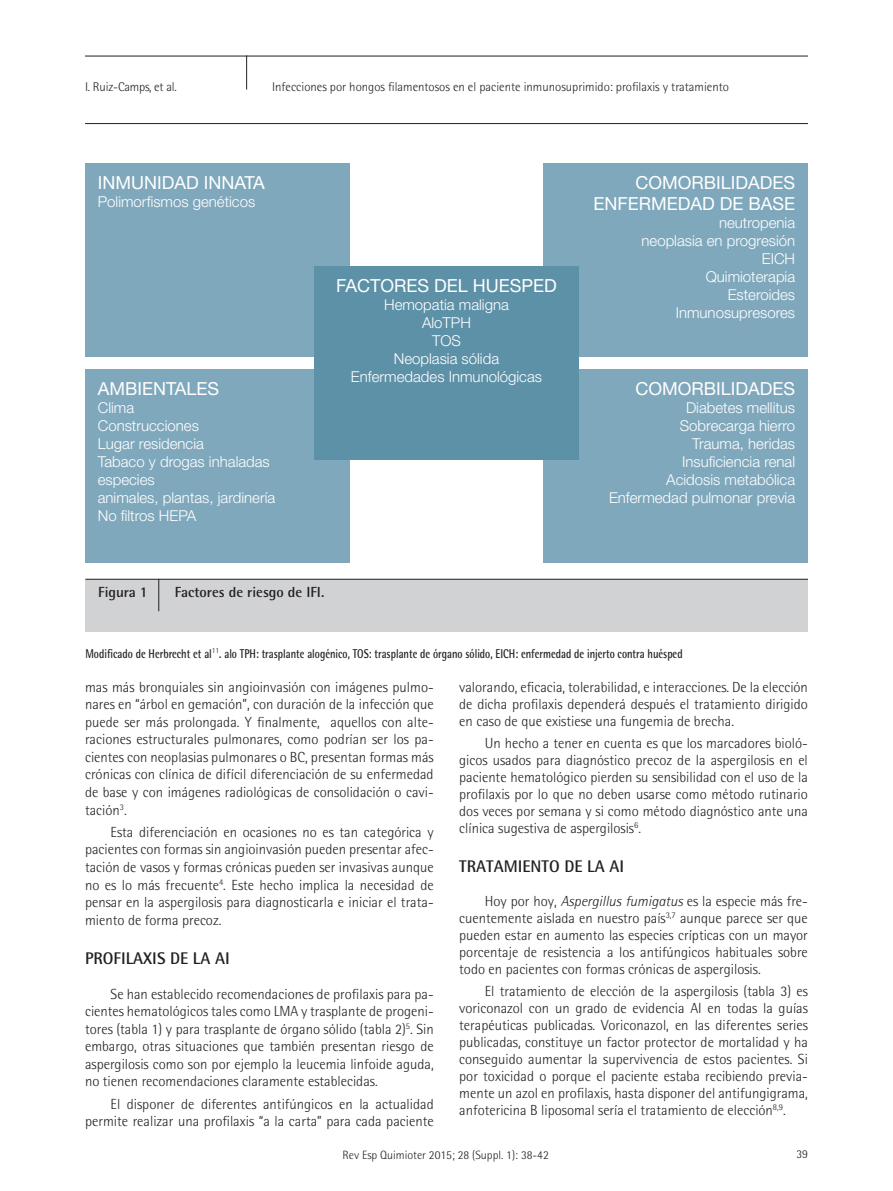
<style>
.page{position:relative;width:893px;height:1191px;background:#fff}
.page>*{position:absolute;margin:0;border:0;box-sizing:border-box;transform-origin:0 0}
.t1{font:18px/21.6px "Helvetica Neue LT Std";color:#fff;text-align:right}
.Título_1{font:700 16.8px "Rotis Semi Sans";color:#231f20}
.t2{font:300 15px "Helvetica Neue LT Std";color:#fff}
.t3{font:300 14.7px/17.5px "Rotis Semi Sans";color:#231f20;text-align:justify}
.t4{font:700 14.7px "Rotis Semi Sans";color:#231f20}
.Pie_de_Tabla{font:700 12.75px "Rotis Semi Sans";color:#231f20;scale:.8 1}
.t5{font:300 12.75px "Rotis Semi Sans";color:#231f20}
.t6{font:300 12px "Rotis Semi Sans";color:#231f20}
.s1{font-style:italic}
</style>
<div class="page">
<hr style="left:246px;top:55px;width:1px;height:35px;background:#231f20">
<hr style="left:85px;top:123px;width:723px;height:1px;background:#231f20">
<hr style="left:85px;top:56px;width:723px;height:1px;background:#231f20">
<div style="left:85px;top:579px;width:723px;height:53px;background:#d1d2d4"></div>
<hr style="left:158px;top:579px;width:1px;height:32px;background:#231f20">
<hr style="left:85px;top:579px;width:723px;height:1px;background:#231f20">
<div style="left:85px;top:163px;width:265px;height:193px;background:#7fa8bc"></div>
<div style="left:543px;top:163px;width:265px;height:193px;background:#7fa8bc"></div>
<div style="left:85px;top:369px;width:265px;height:194px;background:#7fa8bc"></div>
<div style="left:543px;top:369px;width:265px;height:194px;background:#7fa8bc"></div>
<div style="left:314px;top:266px;width:265px;height:193px;background:#5d91a7"></div>
<p class="t5" style="left:85px;top:79px;width:93px">I. Ruiz-Camps, et al.</p>
<p class="t5" style="left:272px;top:79px;width:458px">Infecciones por hongos filamentosos en el paciente inmunosuprimido: profilaxis y tratamiento</p>
<p class="t1" style="left:98px;top:171px;width:169px">INMUNIDAD INNATA</p>
<p class="t2" style="left:98px;top:192px;width:159px">Polimorfismos genéticos</p>
<p class="t1" style="left:98px;top:377px;width:123px">AMBIENTALES</p>
<p class="t2" style="left:98px;top:398px;width:38px">Clima</p>
<p class="t2" style="left:98px;top:416px;width:103px">Construcciones</p>
<p class="t2" style="left:98px;top:434px;width:108px">Lugar residencia</p>
<p class="t2" style="left:98px;top:452px;width:174px">Tabaco y drogas inhaladas</p>
<p class="t2" style="left:98px;top:470px;width:58px">especies</p>
<p class="t2" style="left:98px;top:488px;width:179px">animales, plantas, jardinería</p>
<p class="t2" style="left:98px;top:506px;width:100px">No filtros HEPA</p>
<p class="t1" style="left:336px;top:274px;width:222px">FACTORES DEL HUESPED</p>
<p class="t2" style="left:384px;top:295px;width:126px">Hemopatia maligna</p>
<p class="t2" style="left:422px;top:313px;width:50px">AloTPH</p>
<p class="t2" style="left:432px;top:331px;width:30px">TOS</p>
<p class="t2" style="left:394px;top:349px;width:107px">Neoplasia sólida</p>
<p class="t2" style="left:351px;top:367px;width:193px">Enfermedades Inmunológicas</p>
<p class="t4" style="left:98px;top:583px;width:51px">Figura 1</p>
<p class="t4" style="left:175px;top:583px;width:151px">Factores de riesgo de IFI.</p>
<p class="t1" style="left:593px;top:171px;width:203px">COMORBILIDADES<br>ENFERMEDAD DE BASE</p>
<p class="t2" style="left:719px;top:214px;width:78px">neutropenia</p>
<p class="t2" style="left:641px;top:232px;width:155px">neoplasia en progresión</p>
<p class="t2" style="left:762px;top:250px;width:35px">EICH</p>
<p class="t2" style="left:706px;top:268px;width:91px">Quimioterapia</p>
<p class="t2" style="left:728px;top:286px;width:69px">Esteroides</p>
<p class="t2" style="left:676px;top:304px;width:121px">Inmunosupresores</p>
<p class="t1" style="left:635px;top:377px;width:161px">COMORBILIDADES</p>
<p class="t2" style="left:686px;top:398px;width:111px">Diabetes mellitus</p>
<p class="t2" style="left:680px;top:416px;width:117px">Sobrecarga hierro</p>
<p class="t2" style="left:692px;top:434px;width:105px">Trauma, heridas</p>
<p class="t2" style="left:682px;top:452px;width:115px">Insuficiencia renal</p>
<p class="t2" style="left:666px;top:470px;width:130px">Acidosis metabólica</p>
<p class="t2" style="left:609px;top:488px;width:188px">Enfermedad pulmonar previa</p>
<p class="Pie_de_Tabla" style="left:85px;top:646px;width:748px">Modificado de Herbrecht et al<sup>11</sup>. alo TPH: trasplante alogénico, TOS: trasplante de órgano sólido, EICH: enfermedad de injerto contra huésped</p>
<p class="t3" style="left:85px;top:678px;width:350px">mas más bronquiales sin angioinvasión con imágenes pulmo&shy;nares en “árbol en gemación”, con duración de la infección que puede ser más prolongada. Y finalmente, aquellos con alte&shy;raciones estructurales pulmonares, como podrían ser los pa&shy;cientes con neoplasias pulmonares o BC, presentan formas más crónicas con clínica de difícil diferenciación de su enfermedad de base y con imágenes radiológicas de consolidación o cavi&shy;tación<sup>3</sup>.</p>
<p class="t3" style="left:85px;top:823px;width:350px;text-indent:26px">Esta diferenciación en ocasiones no es tan categórica y pacientes con formas sin angioinvasión pueden presentar afec&shy;tación de vasos y formas crónicas pueden ser invasivas aunque no es lo más frecuente<sup>4</sup>. Este hecho implica la necesidad de pensar en la aspergilosis para diagnosticarla e iniciar el trata&shy;miento de forma precoz.</p>
<p class="Título_1" style="left:85px;top:948px;width:146px">PROFILAXIS DE LA AI</p>
<p class="t3" style="left:85px;top:984px;width:350px;text-indent:26px">Se han establecido recomendaciones de profilaxis para pa&shy;cientes hematológicos tales como LMA y trasplante de progeni&shy;tores (tabla 1) y para trasplante de órgano sólido (tabla 2)<sup>5</sup>. Sin embargo, otras situaciones que también presentan riesgo de aspergilosis como son por ejemplo la leucemia linfoide aguda, no tienen recomendaciones claramente establecidas.</p>
<p class="t3" style="left:85px;top:1095px;width:350px;text-align:right">El disponer de diferentes antifúngicos en la actualidad permite realizar una profilaxis “a la carta” para cada paciente</p>
<p class="t3" style="left:459px;top:678px;width:350px;line-height:17px">valorando, eficacia, tolerabilidad, e interacciones. De la elección de dicha profilaxis dependerá después el tratamiento dirigido en caso de que existiese una fungemia de brecha.</p>
<p class="t3" style="left:459px;top:734px;width:350px;line-height:17px;text-indent:26px">Un hecho a tener en cuenta es que los marcadores bioló&shy;gicos usados para diagnóstico precoz de la aspergilosis en el paciente hematológico pierden su sensibilidad con el uso de la profilaxis por lo que no deben usarse como método rutinario dos veces por semana y si como método diagnóstico ante una clínica sugestiva de aspergilosis<sup>6</sup>.</p>
<p class="Título_1" style="left:459px;top:855px;width:166px">TRATAMIENTO DE LA AI</p>
<p class="t3" style="left:459px;top:892px;width:350px;line-height:17px;text-indent:26px">Hoy por hoy, <span class="s1">Aspergillus fumigatus</span> es la especie más fre&shy;cuentemente aislada en nuestro país<sup>3,7</sup> aunque parece ser que pueden estar en aumento las especies crípticas con un mayor porcentaje de resistencia a los antifúngicos habituales sobre todo en pacientes con formas crónicas de aspergilosis.</p>
<p class="t3" style="left:459px;top:982px;width:350px;line-height:17px;text-indent:26px">El tratamiento de elección de la aspergilosis (tabla 3) es voriconazol con un grado de evidencia AI en todas la guías terapéuticas publicadas. Voriconazol, en las diferentes series publicadas, constituye un factor protector de mortalidad y ha conseguido aumentar la supervivencia de estos pacientes. Si por toxicidad o porque el paciente estaba recibiendo previa&shy;mente un azol en profilaxis, hasta disponer del antifungigrama, anfotericina B liposomal sería el tratamiento de elección<sup>8,9</sup>.</p>
<p class="t6" style="left:342px;top:1148px;width:208px">Rev Esp Quimioter 2015; 28 (Suppl. 1): 38-42</p>
<p class="t6" style="left:796px;top:1147px;width:13px">39</p>
</div>
